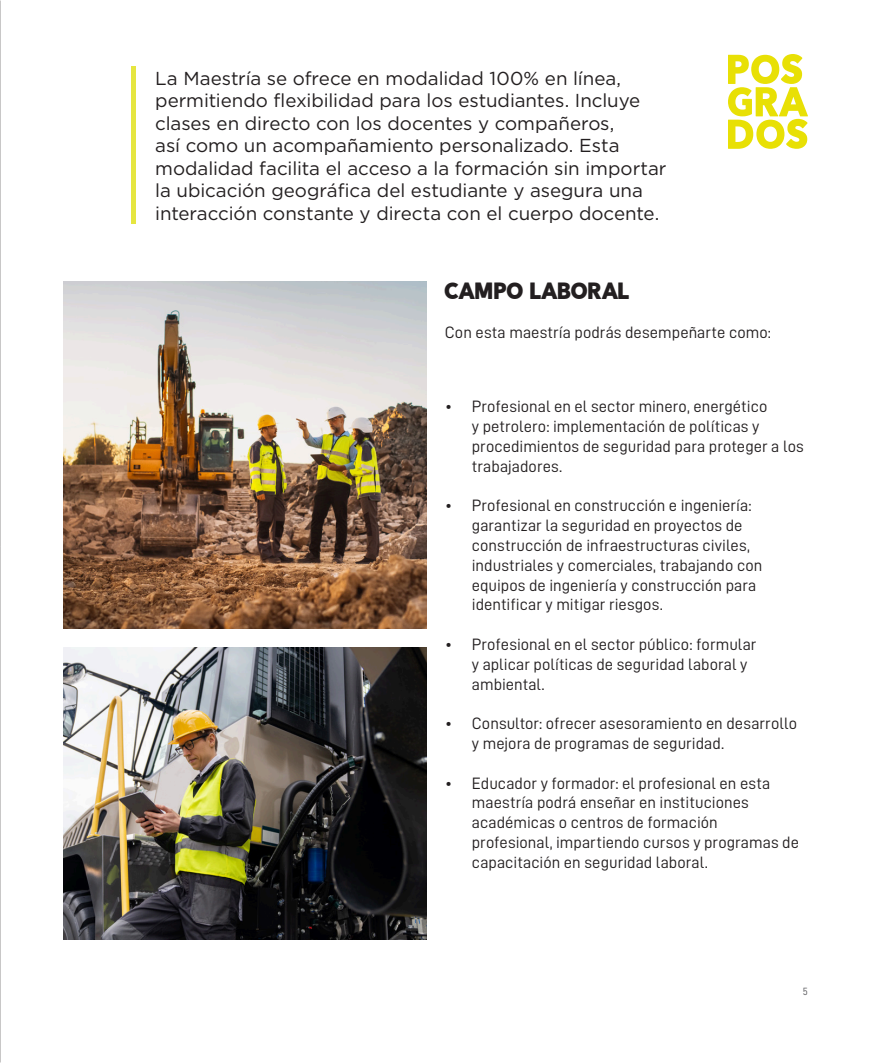
<style>
.page{position:relative;width:893px;height:1063px;background:#fff}
.page>*{position:absolute;margin:0;border:0;box-sizing:border-box;transform-origin:0 0}
.t1{font:22.5px "Sovereign";letter-spacing:.01em;color:#231f20}
.t2{font:18.75px/22.5px "Gotham";letter-spacing:-.005em;color:#231f20}
.t3{font:16.5px/19.8px "D DIN";color:#231f20}
.t4{font:10.5px "D DIN";color:#5f5f62}
</style>
<div class="page">
<img style="left:0;top:0;width:1px;height:546px">
<hr style="left:132px;top:66px;width:4px;height:157px;background:#e6e640">
<img style="left:64px;top:282px;width:363px;height:347px">
<img style="left:64px;top:647px;width:363px;height:293px">
<svg style="left:728px;top:54px;width:80px;height:95px"></svg>
<p class="t2" style="left:155px;top:66px;width:513px">La Maestría se ofrece en modalidad 100% en línea, permitiendo flexibilidad para los estudiantes. Incluye clases en directo con los docentes y compañeros,<br>así como un acompañamiento personalizado. Esta modalidad facilita el acceso a la formación sin importar la ubicación geográfica del estudiante y asegura una interacción constante y directa con el cuerpo docente.</p>
<h1 class="t1" style="left:445px;top:281px;width:187px">CAMPO LABORAL</h1>
<p class="t3" style="left:445px;top:322px;width:328px">Con esta maestría podrás desempeñarte como:</p>
<p class="t3" style="left:472px;top:397px;width:333px;text-indent:-27px">• Profesional en el sector minero, energético<br>y petrolero: implementación de políticas y procedimientos de seguridad para proteger a los trabajadores.</p>
<p class="t3" style="left:472px;top:496px;width:292px;text-indent:-27px">• Profesional en construcción e ingeniería: garantizar la seguridad en proyectos de construcción de infraestructuras civiles, industriales y comerciales, trabajando con equipos de ingeniería y construcción para identificar y mitigar riesgos.</p>
<p class="t3" style="left:472px;top:634px;width:286px;text-indent:-27px">• Profesional en el sector público: formular y aplicar políticas de seguridad laboral y ambiental.</p>
<p class="t3" style="left:472px;top:713px;width:327px;text-indent:-27px">• Consultor: ofrecer asesoramiento en desarrollo y mejora de programas de seguridad.</p>
<p class="t3" style="left:472px;top:773px;width:329px;text-indent:-27px">• Educador y formador: el profesional en esta maestría podrá enseñar en instituciones académicas o centros de formación profesional, impartiendo cursos y programas de capacitación en seguridad laboral.</p>
<p class="t4" style="left:803px;top:986px;width:7px">5</p>
</div>
